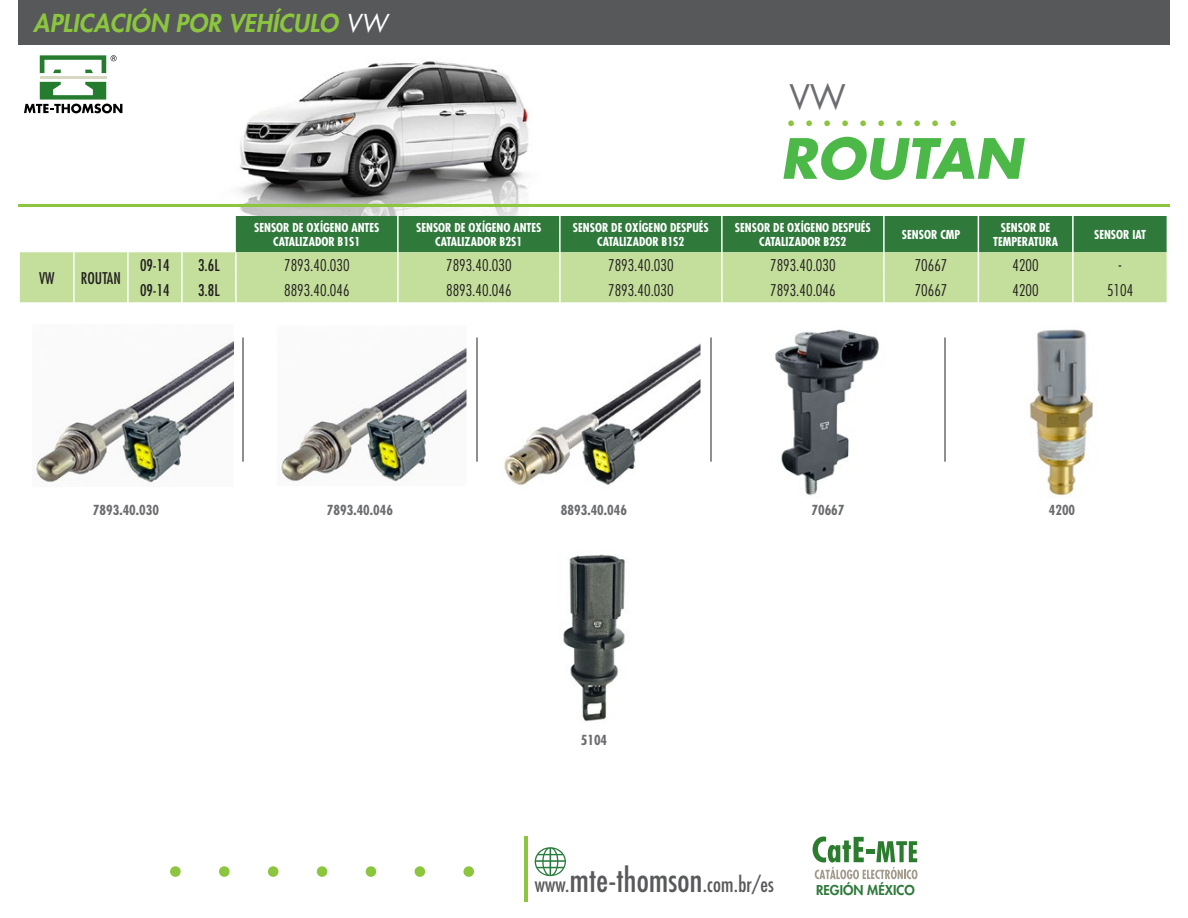
<style>
.page{position:relative;width:1188px;height:918px;background:#fff}
.page>*{position:absolute;margin:0;border:0;box-sizing:border-box;transform-origin:0 0}
.t1{font:italic 700 54px "Futura Std";color:#4cb848}
.t2{font:33px "Futura Std";color:#6c6d70}
.t3{font:italic 800 24px "Futura Std";letter-spacing:.01em;color:#8bc63e}
.t4{font:condensed 20.85px "Futura";letter-spacing:.01em;color:#58595b}
.Numner_part_Title{font:300 condensed 15.75px "Futura Std";color:#231f20}
.Car_Specs_MEX{font:condensed 15.75px "Futura Std";color:#231f20}
.PhotoNumber_SMALL{font:700 condensed 13.5px "Futura Std";color:#6c6d70}
.t5{font:800 13.2px "Futura Std";color:#2f7a3b}
.Parte_WhiteTitle{font:700 condensed 12px/14.4px "Futura Std";color:#fff;text-align:center}
.s1{font-weight:400;color:#fff}
.s2{font-size:32.1px}
</style>
<div class="page">
<img style="left:235px;top:59px;width:294px;height:187px">
<div style="left:18px;top:0;width:1152px;height:45px;background:#57585a"></div>
<div style="left:38px;top:54px;width:70px;height:47px;background:linear-gradient(to right,#fff,#fdfdfb)"></div>
<hr style="left:40px;top:76px;width:66px;height:3px;background:#d8d7c0">
<svg style="left:24px;top:82px;width:98px;height:31px"></svg>
<svg style="left:40px;top:55px;width:77px;height:18px"></svg>
<hr style="left:18px;top:204px;width:1152px;height:3px;background:#8bc63e">
<svg style="left:813px;top:837px;width:105px;height:42px"></svg>
<svg style="left:788px;top:120px;width:6px;height:6px"></svg>
<svg style="left:806px;top:120px;width:6px;height:6px"></svg>
<svg style="left:824px;top:120px;width:6px;height:6px"></svg>
<svg style="left:842px;top:120px;width:6px;height:6px"></svg>
<svg style="left:860px;top:120px;width:6px;height:6px"></svg>
<svg style="left:878px;top:120px;width:6px;height:6px"></svg>
<svg style="left:896px;top:120px;width:6px;height:6px"></svg>
<svg style="left:914px;top:120px;width:6px;height:6px"></svg>
<svg style="left:932px;top:120px;width:6px;height:6px"></svg>
<svg style="left:950px;top:120px;width:6px;height:6px"></svg>
<svg style="left:535px;top:847px;width:31px;height:29px"></svg>
<hr style="left:524px;top:837px;width:3px;height:65px;background:#8bc63e">
<div style="left:463px;top:866px;width:11px;height:11px;background:#8bc63e;border-radius:50%"></div>
<div style="left:415px;top:866px;width:10px;height:11px;background:#8bc63e;border-radius:50%"></div>
<div style="left:366px;top:866px;width:10px;height:11px;background:#8bc63e;border-radius:50%"></div>
<div style="left:317px;top:866px;width:10px;height:11px;background:#8bc63e;border-radius:50%"></div>
<div style="left:268px;top:866px;width:10px;height:11px;background:#8bc63e;border-radius:50%"></div>
<div style="left:219px;top:866px;width:11px;height:11px;background:#8bc63e;border-radius:50%"></div>
<div style="left:170px;top:866px;width:11px;height:11px;background:#8bc63e;border-radius:50%"></div>
<div style="left:20px;top:252px;width:215px;height:50px;background:#c4df9b"></div>
<hr style="left:73px;top:252px;width:2px;height:25px;background:#fff">
<hr style="left:127px;top:252px;width:2px;height:25px;background:#fff">
<hr style="left:73px;top:277px;width:2px;height:25px;background:#fff">
<hr style="left:127px;top:277px;width:2px;height:25px;background:#fff">
<hr style="left:181px;top:252px;width:2px;height:25px;background:#fff">
<hr style="left:181px;top:277px;width:2px;height:25px;background:#fff">
<svg style="left:236px;top:216px;width:931px;height:86px;background:#86b574"></svg>
<hr style="left:235px;top:252px;width:2px;height:25px;background:#fff">
<hr style="left:235px;top:277px;width:2px;height:25px;background:#fff">
<hr style="left:243px;top:338px;width:1px;height:124px;background:#231f20">
<hr style="left:477px;top:338px;width:1px;height:124px;background:#231f20">
<hr style="left:711px;top:338px;width:1px;height:124px;background:#231f20">
<hr style="left:945px;top:338px;width:1px;height:124px;background:#231f20">
<img style="left:277px;top:347px;width:188px;height:135px">
<img style="left:504px;top:344px;width:195px;height:142px">
<img style="left:563px;top:554px;width:62px;height:168px">
<img style="left:775px;top:329px;width:104px;height:167px">
<img style="left:1029px;top:329px;width:65px;height:167px">
<img style="left:33px;top:338px;width:201px;height:145px">
<h3 class="t3" style="left:33px;top:8px;width:356px">APLICACIÓN POR VEHÍCULO <span class="s1">VW</span></h3>
<h2 class="t2" style="left:789px;top:76px;width:58px">VW</h2>
<p class="t1" style="left:780px;top:123px;width:243px">ROUTAN</p>
<p class="Car_Specs_MEX" style="left:39px;top:269px;width:17px">VW</p>
<p class="Car_Specs_MEX" style="left:81px;top:269px;width:41px">ROUTAN</p>
<p class="Parte_WhiteTitle" style="left:254px;top:220px;width:127px">SENSOR DE OXÍGENO ANTES<br>CATALIZADOR B1S1</p>
<p class="Parte_WhiteTitle" style="left:416px;top:220px;width:127px">SENSOR DE OXÍGENO ANTES<br>CATALIZADOR B2S1</p>
<p class="Parte_WhiteTitle" style="left:573px;top:220px;width:137px">SENSOR DE OXÍGENO DESPUÉS<br>CATALIZADOR B1S2</p>
<p class="Parte_WhiteTitle" style="left:735px;top:220px;width:137px">SENSOR DE OXÍGENO DESPUÉS<br>CATALIZADOR B2S2</p>
<p class="Parte_WhiteTitle" style="left:902px;top:228px;width:60px">SENSOR CMP</p>
<p class="Parte_WhiteTitle" style="left:993px;top:220px;width:67px">SENSOR DE<br>TEMPERATURA</p>
<p class="Parte_WhiteTitle" style="left:1094px;top:228px;width:54px">SENSOR IAT</p>
<p class="Car_Specs_MEX" style="left:140px;top:256px;width:31px">09-14</p>
<p class="Car_Specs_MEX" style="left:198px;top:256px;width:23px">3.6L</p>
<p class="Numner_part_Title" style="left:284px;top:256px;width:67px">7893.40.030</p>
<p class="Numner_part_Title" style="left:446px;top:256px;width:67px">7893.40.030</p>
<p class="Numner_part_Title" style="left:608px;top:256px;width:67px">7893.40.030</p>
<p class="Numner_part_Title" style="left:770px;top:256px;width:67px">7893.40.030</p>
<p class="Numner_part_Title" style="left:915px;top:256px;width:34px">70667</p>
<p class="Numner_part_Title" style="left:1013px;top:256px;width:28px">4200</p>
<p class="Numner_part_Title" style="left:1119px;top:256px;width:4px">-</p>
<p class="Car_Specs_MEX" style="left:140px;top:281px;width:31px">09-14</p>
<p class="Car_Specs_MEX" style="left:198px;top:281px;width:23px">3.8L</p>
<p class="Numner_part_Title" style="left:284px;top:281px;width:67px">8893.40.046</p>
<p class="Numner_part_Title" style="left:446px;top:281px;width:67px">8893.40.046</p>
<p class="Numner_part_Title" style="left:608px;top:281px;width:67px">7893.40.030</p>
<p class="Numner_part_Title" style="left:770px;top:281px;width:67px">7893.40.046</p>
<p class="Numner_part_Title" style="left:915px;top:281px;width:34px">70667</p>
<p class="Numner_part_Title" style="left:1013px;top:281px;width:28px">4200</p>
<p class="Numner_part_Title" style="left:1107px;top:281px;width:28px">5104</p>
<p class="PhotoNumber_SMALL" style="left:93px;top:502px;width:68px">7893.40.030</p>
<p class="PhotoNumber_SMALL" style="left:327px;top:502px;width:68px">7893.40.046</p>
<p class="PhotoNumber_SMALL" style="left:561px;top:502px;width:68px">8893.40.046</p>
<p class="PhotoNumber_SMALL" style="left:811px;top:502px;width:35px">70667</p>
<p class="PhotoNumber_SMALL" style="left:1049px;top:502px;width:28px">4200</p>
<p class="PhotoNumber_SMALL" style="left:581px;top:731px;width:28px">5104</p>
<h3 class="t4" style="left:535px;top:872px;width:241px">www.<span class="s2">mte-thomson</span>.com.br/es</h3>
<p class="t5" style="left:816px;top:882px;width:100px">REGIÓN MÉXICO</p>
</div>
